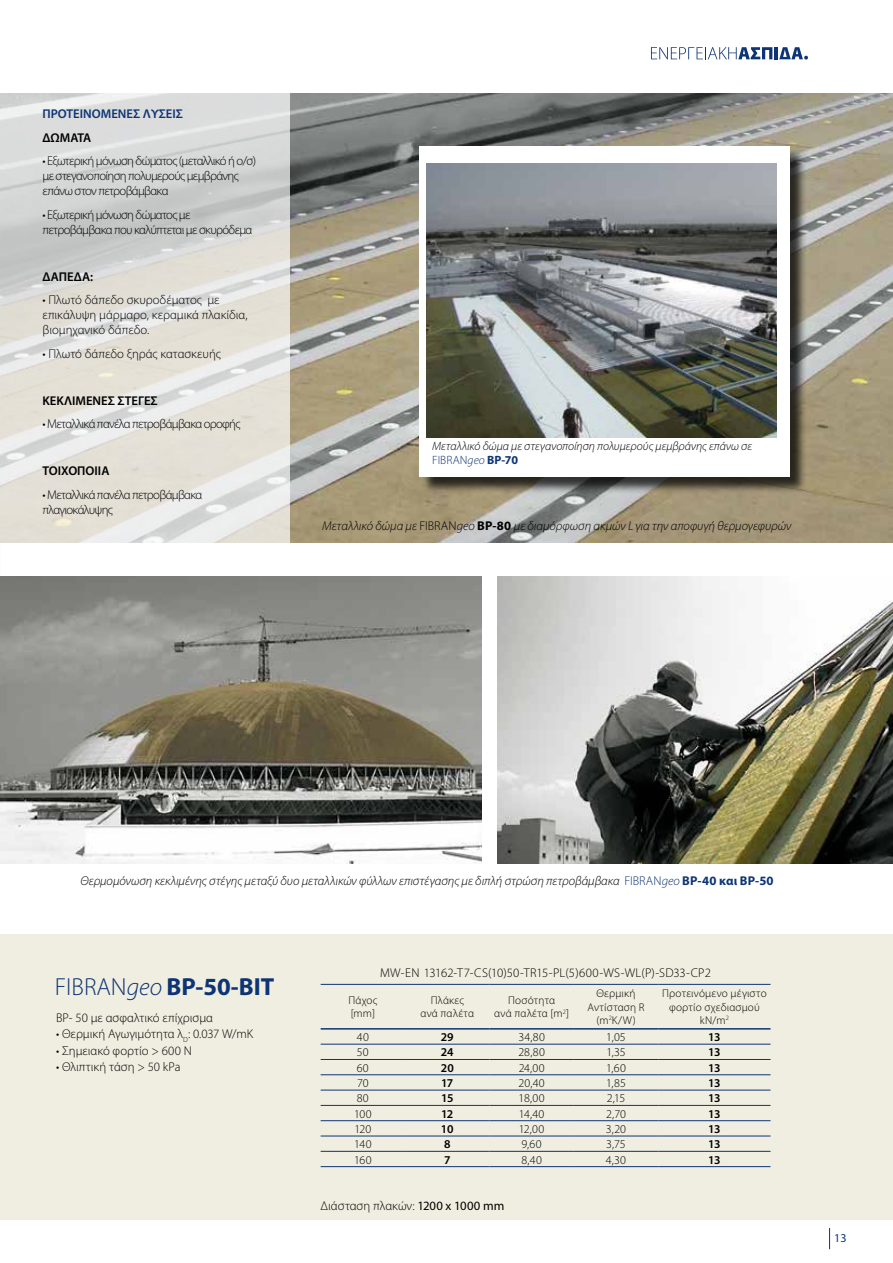
<style>
.page{position:relative;width:893px;height:1263px;background:#fff}
.page>*{position:absolute;margin:0;border:0;box-sizing:border-box;transform-origin:0 0}
.t1{font:700 24.75px "Myriad Pro";color:#0d3474}
.t2{font:300 12.75px/15px "Myriad Pro";letter-spacing:-.04em;color:#000}
.t3{font:300 12.75px/15px "Myriad Pro";color:#000}
.t4{font:italic 300 12.75px "Myriad Pro";color:#000}
.t5{font:300 12.75px "Myriad Pro";letter-spacing:.01em;color:#000}
.t6{font:600 12.75px "Myriad Pro";color:#000}
.t7{font:300 12.75px "Myriad Pro";letter-spacing:.005em;color:#000}
.t8{font:600 12.75px "Myriad Pro";color:#0d3474}
.t9{font:300 12px "Myriad Pro";letter-spacing:.005em;color:#000}
.t10{font:italic 300 12px/14.4px "Myriad Pro";color:#000}
.t11{font:600 12px "Myriad Pro";letter-spacing:-.04em;color:#000}
.t12{font:12px "Myriad Pro";color:#0d3474}
.t13{font:300 11.25px/13.5px "Myriad Pro";letter-spacing:.02em;color:#000;text-align:center}
.s1{font-style:normal;color:#0d3474}
.s2{color:#0d3474}
.s3{font-weight:700;font-style:normal;color:#0d3474}
.s4{font-style:normal}
.s5{font-weight:700;font-style:normal}
.s6{font-weight:300}
.s7{font-weight:300;font-style:italic}
.s8{font-weight:400}
</style>
<div class="page">
<div style="left:0;top:934px;width:893px;height:286px;background:#f0eee0"></div>
<svg style="left:829px;top:1228px;width:1px;height:21px"></svg>
<svg style="left:651px;top:47px;width:157px;height:13px"></svg>
<hr style="left:321px;top:1028px;width:84px;height:1px;background:#0d3474">
<hr style="left:405px;top:1028px;width:84px;height:1px;background:#0d3474">
<hr style="left:489px;top:1028px;width:85px;height:1px;background:#0d3474">
<hr style="left:574px;top:1028px;width:84px;height:1px;background:#0d3474">
<hr style="left:658px;top:1028px;width:112px;height:1px;background:#0d3474">
<hr style="left:321px;top:1044px;width:84px;height:1px;background:#0d3474">
<hr style="left:405px;top:1044px;width:84px;height:1px;background:#0d3474">
<hr style="left:489px;top:1044px;width:85px;height:1px;background:#0d3474">
<hr style="left:574px;top:1044px;width:84px;height:1px;background:#0d3474">
<hr style="left:658px;top:1044px;width:112px;height:1px;background:#0d3474">
<hr style="left:321px;top:1059px;width:84px;height:1px;background:#0d3474">
<hr style="left:405px;top:1059px;width:84px;height:1px;background:#0d3474">
<hr style="left:489px;top:1059px;width:85px;height:1px;background:#0d3474">
<hr style="left:574px;top:1059px;width:84px;height:1px;background:#0d3474">
<hr style="left:658px;top:1059px;width:112px;height:1px;background:#0d3474">
<hr style="left:321px;top:1074px;width:84px;height:1px;background:#0d3474">
<hr style="left:405px;top:1074px;width:84px;height:1px;background:#0d3474">
<hr style="left:489px;top:1074px;width:85px;height:1px;background:#0d3474">
<hr style="left:574px;top:1074px;width:84px;height:1px;background:#0d3474">
<hr style="left:658px;top:1074px;width:112px;height:1px;background:#0d3474">
<hr style="left:321px;top:1090px;width:84px;height:1px;background:#0d3474">
<hr style="left:405px;top:1090px;width:84px;height:1px;background:#0d3474">
<hr style="left:489px;top:1090px;width:85px;height:1px;background:#0d3474">
<hr style="left:574px;top:1090px;width:84px;height:1px;background:#0d3474">
<hr style="left:658px;top:1090px;width:112px;height:1px;background:#0d3474">
<hr style="left:321px;top:1105px;width:84px;height:1px;background:#0d3474">
<hr style="left:405px;top:1105px;width:84px;height:1px;background:#0d3474">
<hr style="left:489px;top:1105px;width:85px;height:1px;background:#0d3474">
<hr style="left:574px;top:1105px;width:84px;height:1px;background:#0d3474">
<hr style="left:658px;top:1105px;width:112px;height:1px;background:#0d3474">
<hr style="left:321px;top:1120px;width:84px;height:1px;background:#0d3474">
<hr style="left:405px;top:1120px;width:84px;height:1px;background:#0d3474">
<hr style="left:489px;top:1120px;width:85px;height:1px;background:#0d3474">
<hr style="left:574px;top:1120px;width:84px;height:1px;background:#0d3474">
<hr style="left:658px;top:1120px;width:112px;height:1px;background:#0d3474">
<hr style="left:321px;top:1136px;width:84px;height:1px;background:#0d3474">
<hr style="left:405px;top:1136px;width:84px;height:1px;background:#0d3474">
<hr style="left:489px;top:1136px;width:85px;height:1px;background:#0d3474">
<hr style="left:574px;top:1136px;width:84px;height:1px;background:#0d3474">
<hr style="left:658px;top:1136px;width:112px;height:1px;background:#0d3474">
<hr style="left:321px;top:1151px;width:84px;height:1px;background:#0d3474">
<hr style="left:405px;top:1151px;width:84px;height:1px;background:#0d3474">
<hr style="left:489px;top:1151px;width:85px;height:1px;background:#0d3474">
<hr style="left:574px;top:1151px;width:84px;height:1px;background:#0d3474">
<hr style="left:658px;top:1151px;width:112px;height:1px;background:#0d3474">
<hr style="left:321px;top:1166px;width:84px;height:1px;background:#0d3474">
<hr style="left:405px;top:1166px;width:84px;height:1px;background:#0d3474">
<hr style="left:489px;top:1166px;width:85px;height:1px;background:#0d3474">
<hr style="left:574px;top:1166px;width:84px;height:1px;background:#0d3474">
<hr style="left:658px;top:1166px;width:112px;height:1px;background:#0d3474">
<hr style="left:321px;top:984px;width:84px;height:1px;background:#0d3474">
<hr style="left:405px;top:984px;width:84px;height:1px;background:#0d3474">
<hr style="left:489px;top:984px;width:85px;height:1px;background:#0d3474">
<hr style="left:574px;top:984px;width:84px;height:1px;background:#0d3474">
<hr style="left:658px;top:984px;width:112px;height:1px;background:#0d3474">
<img style="left:289px;top:94px;width:604px;height:448px">
<svg style="left:0;top:94px;width:289px;height:449px;background:#dddcd8"></svg>
<div style="left:421px;top:148px;width:386px;height:346px;background:#000;opacity:.75"></div>
<div style="left:419px;top:146px;width:370px;height:331px;background:#fff"></div>
<img style="left:427px;top:164px;width:350px;height:274px">
<img style="left:0;top:576px;width:482px;height:287px">
<img style="left:498px;top:576px;width:395px;height:287px">
<p class="t8" style="left:43px;top:106px;width:142px">ΠΡΟΤΕΙΝΟΜΕΝΕΣ ΛΥΣΕΙΣ</p>
<p class="t6" style="left:43px;top:130px;width:50px">ΔΩΜΑΤΑ</p>
<p class="t2" style="left:43px;top:154px;width:215px">• Εξωτερική μόνωση δώματος (μεταλλικό ή ο/σ) με στεγανοποίηση πολυμερούς μεμβράνης επάνω στον πετροβάμβακα</p>
<p class="t2" style="left:43px;top:207px;width:211px">• Εξωτερική μόνωση δώματος με πετροβάμβακα που καλύπτεται με σκυρόδεμα</p>
<p class="t6" style="left:43px;top:268px;width:52px">ΔΑΠΕΔΑ:</p>
<p class="t3" style="left:43px;top:293px;width:207px">• Πλωτό δάπεδο σκυροδέματος με επικάλυψη μάρμαρο, κεραμικά πλακίδια, βιομηχανικό δάπεδο.</p>
<p class="t3" style="left:43px;top:346px;width:180px">• Πλωτό δάπεδο ξηράς κατασκευής</p>
<p class="t6" style="left:43px;top:392px;width:117px">ΚΕΚΛΙΜΕΝΕΣ ΣΤΕΓΕΣ</p>
<p class="t2" style="left:43px;top:417px;width:199px">• Μεταλλικά πανέλα πετροβάμβακα οροφής</p>
<p class="t6" style="left:43px;top:463px;width:68px">ΤΟΙΧΟΠΟΙΙΑ</p>
<p class="t2" style="left:43px;top:487px;width:161px">• Μεταλλικά πανέλα πετροβάμβακα πλαγιοκάλυψης</p>
<p class="t10" style="left:432px;top:438px;width:321px">Μεταλλικό δώμα με στεγανοποίηση πολυμερούς μεμβράνης επάνω σε<br><span class="s1">FIBRAN</span><span class="s2">geo</span> <span class="s3">BP-70</span></p>
<p class="t4" style="left:322px;top:518px;width:471px">Μεταλλικό δώμα με <span class="s4">FIBRAN</span>geo <span class="s5">BP-80</span> με διαμόρφωση ακμών L για την αποφυγή θερμογεφυρών</p>
<p class="t4" style="left:80px;top:873px;width:695px">Θερμομόνωση κεκλιμένης στέγης μεταξύ δυο μεταλλικών φύλλων επιστέγασης με διπλή στρώση πετροβάμβακα <span class="s1">FIBRAN</span><span class="s2">geo</span> <span class="s3">BP-40 και BP-50</span></p>
<h1 class="t1" style="left:55px;top:970px;width:221px"><span class="s6">FIBRAN</span><span class="s7">geo</span> BP-50-ΒΙΤ</h1>
<p class="t7" style="left:56px;top:1010px;width:158px">BP- 50 με ασφαλτικό επίχρισμα</p>
<p class="t3" style="left:56px;top:1026px;width:199px">• Θερμική Αγωγιμότητα λ<sub>D</sub>: 0.037 W/mK</p>
<p class="t3" style="left:56px;top:1043px;width:137px">• Σημειακό φορτίο &gt; 600 N</p>
<p class="t3" style="left:56px;top:1059px;width:126px">• Θλιπτική τάση &gt; 50 kPa</p>
<p class="t5" style="left:380px;top:965px;width:332px">MW-EN 13162-T7-CS(10)50-TR15-PL(5)600-WS-WL(P)-SD33-CP2</p>
<p class="t13" style="left:348px;top:993px;width:30px;text-align:left">Πάχος [mm]</p>
<p class="t13" style="left:420px;top:993px;width:55px">Πλάκες<br>ανά παλέτα</p>
<p class="t13" style="left:494px;top:993px;width:76px">Ποσότητα<br>ανά παλέτα [m<sup>2</sup>]</p>
<p class="t13" style="left:587px;top:986px;width:59px">Θερμική<br>Αντίσταση R (m<sup>2</sup>K/W)</p>
<p class="t13" style="left:662px;top:986px;width:106px">Προτεινόμενο μέγιστο φορτίο σχεδιασμού kN/m<sup>2</sup></p>
<p class="t9" style="left:357px;top:1030px;width:14px">40</p>
<p class="t11" style="left:441px;top:1029px;width:14px">29</p>
<p class="t9" style="left:518px;top:1030px;width:28px">34,80</p>
<p class="t9" style="left:606px;top:1030px;width:21px">1,05</p>
<p class="t11" style="left:708px;top:1029px;width:14px">13</p>
<p class="t9" style="left:357px;top:1045px;width:13px">50</p>
<p class="t11" style="left:441px;top:1045px;width:14px">24</p>
<p class="t9" style="left:518px;top:1045px;width:28px">28,80</p>
<p class="t9" style="left:606px;top:1045px;width:21px">1,35</p>
<p class="t11" style="left:708px;top:1045px;width:14px">13</p>
<p class="t9" style="left:357px;top:1060px;width:14px">60</p>
<p class="t11" style="left:441px;top:1060px;width:15px">20</p>
<p class="t9" style="left:519px;top:1060px;width:27px">24,00</p>
<p class="t9" style="left:606px;top:1060px;width:21px">1,60</p>
<p class="t11" style="left:708px;top:1060px;width:14px">13</p>
<p class="t9" style="left:357px;top:1076px;width:13px">70</p>
<p class="t11" style="left:441px;top:1075px;width:14px">17</p>
<p class="t9" style="left:518px;top:1076px;width:28px">20,40</p>
<p class="t9" style="left:606px;top:1076px;width:21px">1,85</p>
<p class="t11" style="left:708px;top:1075px;width:14px">13</p>
<p class="t9" style="left:357px;top:1091px;width:13px">80</p>
<p class="t11" style="left:441px;top:1090px;width:14px">15</p>
<p class="t9" style="left:519px;top:1091px;width:27px">18,00</p>
<p class="t9" style="left:607px;top:1091px;width:20px">2,15</p>
<p class="t11" style="left:708px;top:1090px;width:14px">13</p>
<p class="t9" style="left:354px;top:1106px;width:19px">100</p>
<p class="t11" style="left:441px;top:1106px;width:14px">12</p>
<p class="t9" style="left:519px;top:1106px;width:27px">14,40</p>
<p class="t9" style="left:606px;top:1106px;width:21px">2,70</p>
<p class="t11" style="left:708px;top:1106px;width:14px">13</p>
<p class="t9" style="left:354px;top:1122px;width:18px">120</p>
<p class="t11" style="left:441px;top:1121px;width:14px">10</p>
<p class="t9" style="left:519px;top:1122px;width:27px">12,00</p>
<p class="t9" style="left:606px;top:1122px;width:22px">3,20</p>
<p class="t11" style="left:708px;top:1121px;width:14px">13</p>
<p class="t9" style="left:354px;top:1137px;width:19px">140</p>
<p class="t11" style="left:444px;top:1136px;width:8px">8</p>
<p class="t9" style="left:522px;top:1137px;width:22px">9,60</p>
<p class="t9" style="left:606px;top:1137px;width:21px">3,75</p>
<p class="t11" style="left:708px;top:1136px;width:14px">13</p>
<p class="t9" style="left:354px;top:1152px;width:19px">160</p>
<p class="t11" style="left:444px;top:1152px;width:8px">7</p>
<p class="t9" style="left:521px;top:1152px;width:22px">8,40</p>
<p class="t9" style="left:606px;top:1152px;width:22px">4,30</p>
<p class="t11" style="left:708px;top:1152px;width:14px">13</p>
<p class="t3" style="left:321px;top:1198px;width:185px">Διάσταση πλακών: <span class="s8">1200 x 1000 mm</span></p>
<p class="t12" style="left:834px;top:1231px;width:14px">13</p>
</div>
